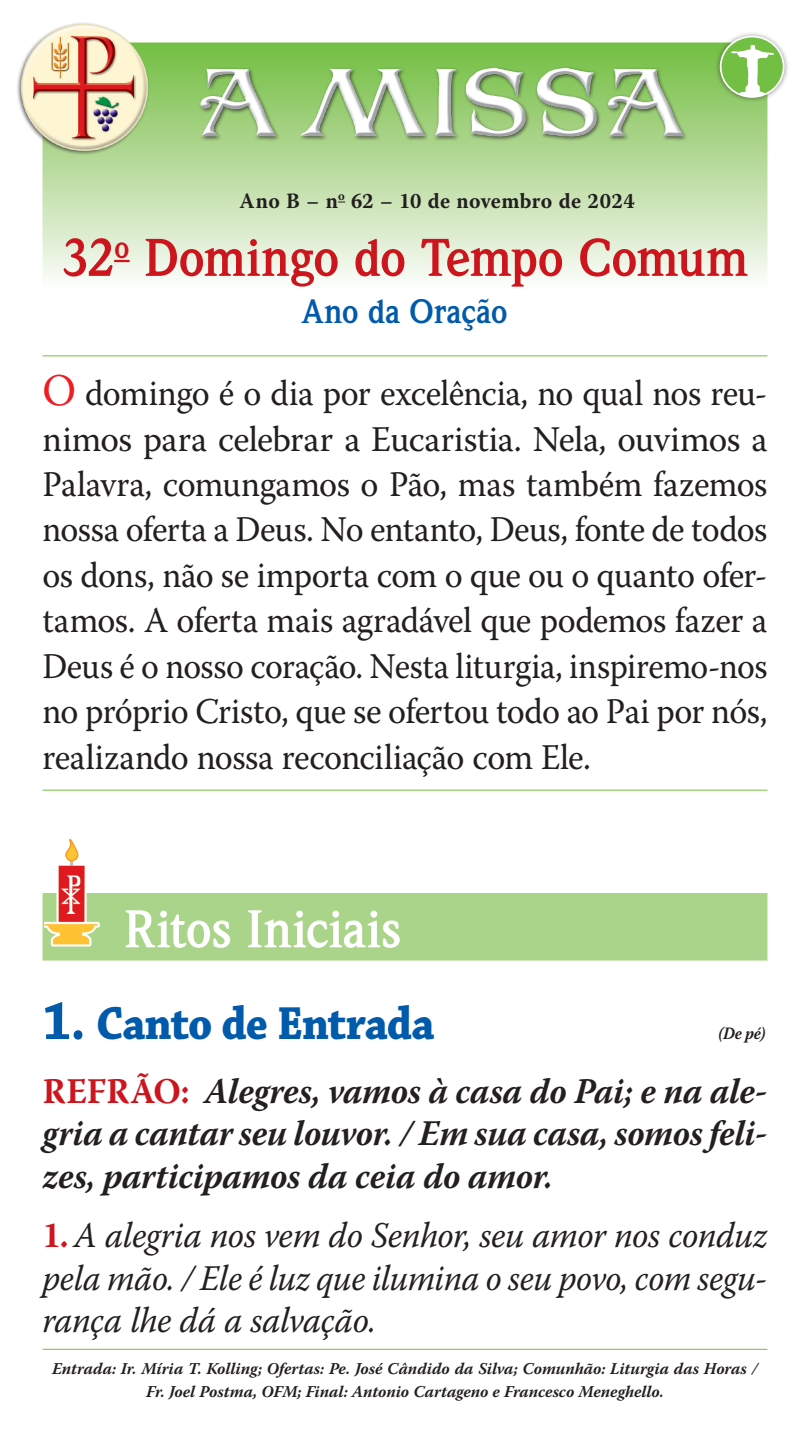
<style>
.page{position:relative;width:810px;height:1440px;background:#fff}
.page>*{position:absolute;margin:0;border:0;box-sizing:border-box;transform-origin:0 0}
.t1{font:700 54px "Weidemann IT Cby BT";letter-spacing:-.03em;color:#cd151d;scale:.95 1}
.t2{font:700 54px "Weidemann IT Cby BT";letter-spacing:-.015em;color:#fff;scale:.95 1}
.t3{font:700 48.75px "Chaparral Pro";letter-spacing:-.025em;color:#015aaa;scale:.91 1}
.t4{font:36px/45.5px "Warnock Pro";letter-spacing:-.015em;color:#231f20;text-align:justify;scale:.95 1}
.t5{font:italic 700 36px/42.5px "Warnock Pro";letter-spacing:-.01em;color:#231f20;text-align:justify;scale:.95 1}
.t6{font:italic 36px/42.5px "Warnock Pro";letter-spacing:-.01em;color:#231f20;text-align:justify;scale:.95 1}
.t7{font:700 34.5px "Weidemann IT Cby BT";letter-spacing:-.01em;color:#015aaa;scale:.95 1}
.t8{font:700 21.75px "Warnock Pro";letter-spacing:.01em;color:#231f20;scale:.96 1}
.t9{font:italic 700 17.25px "Warnock Pro";color:#231f20;scale:.91 1}
.t10{font:italic 700 16.5px/23px "Warnock Pro";letter-spacing:-.005em;color:#231f20;text-align:center}
.s1{font-size:45px;color:#ee1d23}
.s2{font-size:56.25px}
.s3{font-style:normal;color:#cd151d}
.s4{font-weight:700;font-style:normal;color:#cd151d}
</style>
<div class="page">
<svg style="left:43px;top:43px;width:724px;height:234px"></svg>
<img style="left:199px;top:63px;width:490px;height:87px">
<div style="left:714px;top:31px;width:75px;height:73px;background:#231f20;opacity:.5"></div>
<div style="left:721px;top:37px;width:63px;height:60px;background:#71bf44;border-radius:50%"></div>
<img style="left:721px;top:45px;width:63px;height:52px">
<div style="left:720px;top:36px;width:65px;height:62px;border:2px solid #fff;border-radius:50%"></div>
<img style="left:17px;top:23px;width:136px;height:132px">
<svg style="left:114px;top:260px;width:16px;height:2px"></svg>
<hr style="left:43px;top:355px;width:724px;height:1px;background:#71bf44">
<hr style="left:43px;top:790px;width:724px;height:1px;background:#71bf44">
<div style="left:43px;top:893px;width:724px;height:68px;background:#aad489"></div>
<img style="left:45px;top:838px;width:55px;height:109px">
<hr style="left:43px;top:1349px;width:724px;height:1px;background:#71bf44">
<p class="t8" style="left:240px;top:187px;width:413px">Ano B – n<sup>o</sup> 62 – 10 de novembro de 2024</p>
<h1 class="t1" style="left:62px;top:224px;width:724px">32<sup>o</sup> Domingo do Tempo Comum</h1>
<p class="t7" style="left:302px;top:290px;width:218px">Ano da Oração</p>
<p class="t4" style="left:43px;top:370px;width:765px"><span class="s1">O</span> domingo é o dia por excelência, no qual nos reu&shy;nimos para celebrar a Eucaristia. Nela, ouvimos a Palavra, comungamos o Pão, mas também fazemos nossa oferta a Deus. No entanto, Deus, fonte de todos os dons, não se importa com o que ou o quanto ofer&shy;tamos. A oferta mais agradável que podemos fazer a Deus é o nosso coração. Nesta liturgia, inspiremo-nos no próprio Cristo, que se ofertou todo ao Pai por nós, realizando nossa reconciliação com Ele.</p>
<h1 class="t2" style="left:124px;top:895px;width:294px">Ritos Iniciais</h1>
<h2 class="t3" style="left:43px;top:995px;width:433px"><span class="s2">1.</span> Canto de Entrada</h2>
<p class="t9" style="left:718px;top:1023px;width:53px">(De pé)</p>
<p class="t5" style="left:43px;top:1069px;width:765px"><span class="s3">REFRÃO:</span> Alegres, vamos à casa do Pai; e na ale&shy;gria a cantar seu louvor. / Em sua casa, somos feli&shy;zes, participamos da ceia do amor.</p>
<p class="t6" style="left:43px;top:1213px;width:765px"><span class="s4">1.</span> A alegria nos vem do Senhor, seu amor nos conduz pela mão. / Ele é luz que ilumina o seu povo, com segu&shy;rança lhe dá a salvação.</p>
<p class="t10" style="left:52px;top:1357px;width:707px">Entrada: Ir. Míria T. Kolling; Ofertas: Pe. José Cândido da Silva; Comunhão: Liturgia das Horas /<br>Fr. Joel Postma, OFM; Final: Antonio Cartageno e Francesco Meneghello.</p>
</div>
